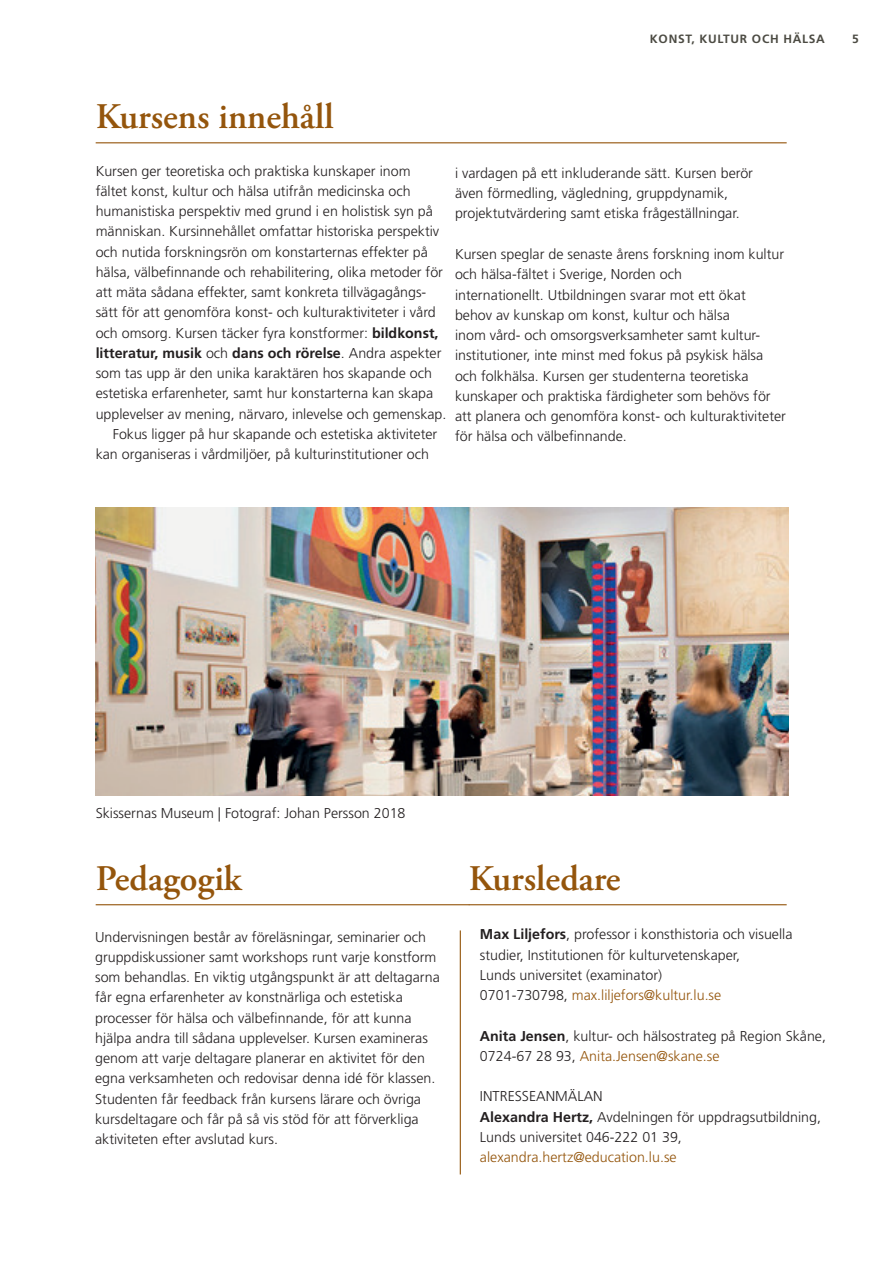
<style>
.page{position:relative;width:893px;height:1263px;background:#fff}
.page>*{position:absolute;margin:0;border:0;box-sizing:border-box;transform-origin:0 0}
.t1{font:600 36px "Adobe Garamond Pro";color:#94550c}
.t2{font:300 14.25px/20.2px "Frutiger LT Std";color:#231f20}
.t3{font:700 14.25px "Frutiger LT Std";color:#231f20}
.t4{font:300 14.25px "Frutiger LT Std";color:#94550c}
.t5{font:700 12px "Frutiger LT Std";letter-spacing:.06em;color:#4c4b43}
.s1{font-weight:700}
.s2{font-weight:300}
.s3{color:#94550c}
</style>
<div class="page">
<hr style="left:96px;top:142px;width:691px;height:1px;background:#94550c">
<hr style="left:96px;top:904px;width:373px;height:1px;background:#94550c">
<hr style="left:469px;top:904px;width:318px;height:1px;background:#94550c">
<img style="left:96px;top:507px;width:692px;height:288px">
<hr style="left:460px;top:930px;width:1px;height:244px;background:#94550c">
<p class="t5" style="left:650px;top:32px;width:176px">KONST, KULTUR OCH HÄLSA</p>
<p class="t5" style="left:852px;top:32px;width:8px">5</p>
<h1 class="t1" style="left:96px;top:96px;width:239px">Kursens innehåll</h1>
<p class="t2" style="left:96px;top:161px;width:316px">Kursen ger teoretiska och praktiska kunskaper inom</p>
<p class="t2" style="left:96px;top:181px;width:317px">fältet konst, kultur och hälsa utifrån medicinska och</p>
<p class="t2" style="left:96px;top:201px;width:339px">humanistiska perspektiv med grund i en holistisk syn på</p>
<p class="t2" style="left:96px;top:221px;width:345px">människan. Kursinnehållet omfattar historiska perspektiv</p>
<p class="t2" style="left:96px;top:242px;width:334px">och nutida forskningsrön om konstarternas effekter på</p>
<p class="t2" style="left:96px;top:262px;width:349px">hälsa, välbefinnande och rehabilitering, olika metoder för</p>
<p class="t2" style="left:96px;top:282px;width:332px">att mäta sådana effekter, samt konkreta tillvägagångs-</p>
<p class="t2" style="left:96px;top:302px;width:342px">sätt för att genomföra konst- och kulturaktiviteter i vård</p>
<p class="t2" style="left:96px;top:323px;width:344px">och omsorg. Kursen täcker fyra konstformer: <span class="s1">bildkonst,</span></p>
<p class="t3" style="left:96px;top:344px;width:347px">litteratur, musik <span class="s2">och</span> dans och rörelse<span class="s2">. Andra aspekter</span></p>
<p class="t2" style="left:96px;top:363px;width:338px">som tas upp är den unika karaktären hos skapande och</p>
<p class="t2" style="left:96px;top:383px;width:339px">estetiska erfarenheter, samt hur konstarterna kan skapa</p>
<p class="t2" style="left:96px;top:404px;width:352px">upplevelser av mening, närvaro, inlevelse och gemenskap.</p>
<p class="t2" style="left:113px;top:424px;width:326px">Fokus ligger på hur skapande och estetiska aktiviteter</p>
<p class="t2" style="left:96px;top:444px;width:335px">kan organiseras i vårdmiljöer, på kulturinstitutioner och</p>
<p class="t2" style="left:455px;top:163px;width:299px">i vardagen på ett inkluderande sätt. Kursen berör även förmedling, vägledning, gruppdynamik, projektutvärdering samt etiska frågeställningar.</p>
<p class="t2" style="left:455px;top:244px;width:332px">Kursen speglar de senaste årens forskning inom kultur och hälsa-fältet i Sverige, Norden och<br>internationellt. Utbildningen svarar mot ett ökat behov av kunskap om konst, kultur och hälsa<br>inom vård- och omsorgsverksamheter samt kultur&shy;institutioner, inte minst med fokus på psykisk hälsa och folkhälsa. Kursen ger studenterna teoretiska kunskaper och praktiska färdigheter som behövs för att planera och genomföra konst- och kulturaktiviteter för hälsa och välbefinnande.</p>
<p class="t2" style="left:96px;top:803px;width:311px">Skissernas Museum | Fotograf: Johan Persson 2018</p>
<h1 class="t1" style="left:96px;top:857px;width:147px">Pedagogik</h1>
<h1 class="t1" style="left:469px;top:857px;width:153px">Kursledare</h1>
<p class="t2" style="left:95px;top:927px;width:346px">Undervisningen består av föreläsningar, seminarier och gruppdiskussioner samt workshops runt varje konstform som behandlas. En viktig utgångspunkt är att deltagarna får egna erfarenheter av konstnärliga och estetiska processer för hälsa och välbefinnande, för att kunna hjälpa andra till sådana upplevelser. Kursen examineras genom att varje deltagare planerar en aktivitet för den egna verksamheten och redovisar denna idé för klassen.<br>Studenten får feedback från kursens lärare och övriga kursdeltagare och får på så vis stöd för att förverkliga aktiviteten efter avslutad kurs.</p>
<p class="t2" style="left:480px;top:924px;width:314px"><span class="s1">Max Liljefors</span>, professor i konsthistoria och visuella studier, Institutionen för kulturvetenskaper,<br>Lunds universitet (examinator)<br>0701-730798, <span class="s3">max.liljefors@kultur.lu.se</span></p>
<p class="t2" style="left:480px;top:1026px;width:348px"><span class="s1">Anita Jensen</span>, kultur- och hälsostrateg på Region Skåne,<br>0724-67 28 93, <span class="s3">Anita.Jensen@skane.se</span></p>
<p class="t2" style="left:480px;top:1086px;width:343px">INTRESSEANMÄLAN<br><span class="s1">Alexandra Hertz,</span> Avdelningen för uppdragsutbildning,<br>Lunds universitet 046-222 01 39,</p>
<p class="t4" style="left:480px;top:1149px;width:198px">alexandra.hertz@education.lu.se</p>
</div>
